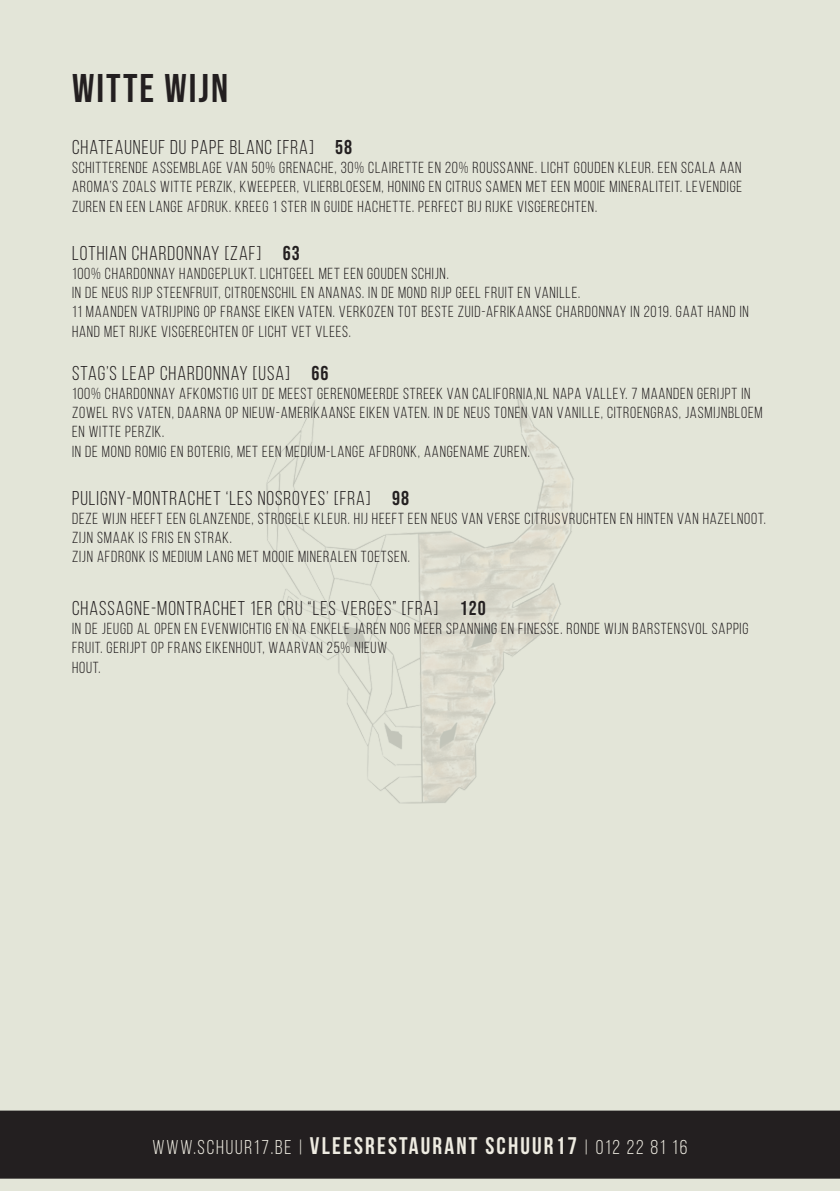
<style>
.page{position:relative;width:840px;height:1191px;background:#fff}
.page>*{position:absolute;margin:0;border:0;box-sizing:border-box;transform-origin:0 0}
.t1{font:40px "Bebas Neue";letter-spacing:.05em;color:#231f20}
.t2{font:20px "Bebas Neue";letter-spacing:.05em;color:#231f20}
.t3{font:20px "Bebas Neue";letter-spacing:.09em;color:#eeebe1}
.t4{font:16px/19.2px "Bebas Neue";letter-spacing:.05em;color:#231f20}
.s1{font-style:inherit}
.s2{font-weight:700;font-size:24px}
</style>
<div class="page">
<div style="left:0;top:0;width:839px;height:1191px;background:#e3e5d8"></div>
<div style="left:0;top:1110px;width:839px;height:68px;background:#231f20"></div>
<img style="left:264px;top:379px;width:312px;height:433px">
<p class="t1" style="left:72px;top:66px;width:158px">WITTE WIJN</p>
<p class="t2" style="left:72px;top:136px;width:281px">CHATEAUNEUF DU PAPE BLANC [FRA] <span class="s1">58</span></p>
<p class="t4" style="left:72px;top:158px;width:671px;text-align:justify">SCHITTERENDE ASSEMBLAGE VAN 50% GRENACHE, 30% CLAIRETTE EN 20% ROUSSANNE. LICHT GOUDEN KLEUR. EEN SCALA AAN AROMA’S ZOALS WITTE PERZIK, KWEEPEER, VLIERBLOESEM, HONING EN CITRUS SAMEN MET EEN MOOIE MINERALITEIT. LEVENDIGE ZUREN EN EEN LANGE AFDRUK. KREEG 1 STER IN GUIDE HACHETTE. PERFECT BIJ RIJKE VISGERECHTEN.</p>
<p class="t2" style="left:72px;top:242px;width:229px">LOTHIAN CHARDONNAY [ZAF] <span class="s1">63</span></p>
<p class="t4" style="left:72px;top:264px;width:378px">100% CHARDONNAY HANDGEPLUKT. LICHTGEEL MET EEN GOUDEN SCHIJN.</p>
<p class="t4" style="left:72px;top:283px;width:509px">IN DE NEUS RIJP STEENFRUIT, CITROENSCHIL EN ANANAS. IN DE MOND RIJP GEEL FRUIT EN VANILLE.</p>
<p class="t4" style="left:72px;top:302px;width:677px">11 MAANDEN VATRIJPING OP FRANSE EIKEN VATEN. VERKOZEN TOT BESTE ZUID-AFRIKAANSE CHARDONNAY IN 2019. GAAT HAND IN<br>HAND MET RIJKE VISGERECHTEN OF LICHT VET VLEES.</p>
<p class="t2" style="left:72px;top:362px;width:258px">STAG’S LEAP CHARDONNAY [USA] <span class="s1">66</span></p>
<p class="t4" style="left:72px;top:384px;width:691px">100% CHARDONNAY AFKOMSTIG UIT DE MEEST GERENOMEERDE STREEK VAN CALIFORNIA,NL NAPA VALLEY. 7 MAANDEN GERIJPT IN<br>ZOWEL RVS VATEN, DAARNA OP NIEUW-AMERIKAANSE EIKEN VATEN. IN DE NEUS TONEN VAN VANILLE, CITROENGRAS, JASMIJNBLOEM<br>EN WITTE PERZIK.</p>
<p class="t4" style="left:72px;top:441px;width:459px">IN DE MOND ROMIG EN BOTERIG, MET EEN MEDIUM-LANGE AFDRONK, AANGENAME ZUREN.</p>
<p class="t2" style="left:72px;top:487px;width:338px">PULIGNY-MONTRACHET ‘LES NOSROYES’ [FRA] <span class="s1">98</span></p>
<p class="t4" style="left:72px;top:508px;width:694px">DEZE WIJN HEEFT EEN GLANZENDE, STROGELE KLEUR. HIJ HEEFT EEN NEUS VAN VERSE CITRUSVRUCHTEN EN HINTEN VAN HAZELNOOT.<br>ZIJN SMAAK IS FRIS EN STRAK.</p>
<p class="t4" style="left:72px;top:547px;width:339px">ZIJN AFDRONK IS MEDIUM LANG MET MOOIE MINERALEN TOETSEN.</p>
<p class="t2" style="left:72px;top:597px;width:415px">CHASSAGNE-MONTRACHET 1ER CRU “LES VERGES” [FRA] <span class="s1">120</span></p>
<p class="t4" style="left:72px;top:619px;width:677px">IN DE JEUGD AL OPEN EN EVENWICHTIG EN NA ENKELE JAREN NOG MEER SPANNING EN FINESSE. RONDE WIJN BARSTENSVOL SAPPIG<br>FRUIT. GERIJPT OP FRANS EIKENHOUT, WAARVAN 25% NIEUW</p>
<p class="t4" style="left:72px;top:657px;width:30px">HOUT.</p>
<p class="t3" style="left:152px;top:1136px;width:536px">WWW.SCHUUR17.BE | <span class="s2">VLEESRESTAURANT SCHUUR17</span> | 012 22 81 16</p>
</div>
